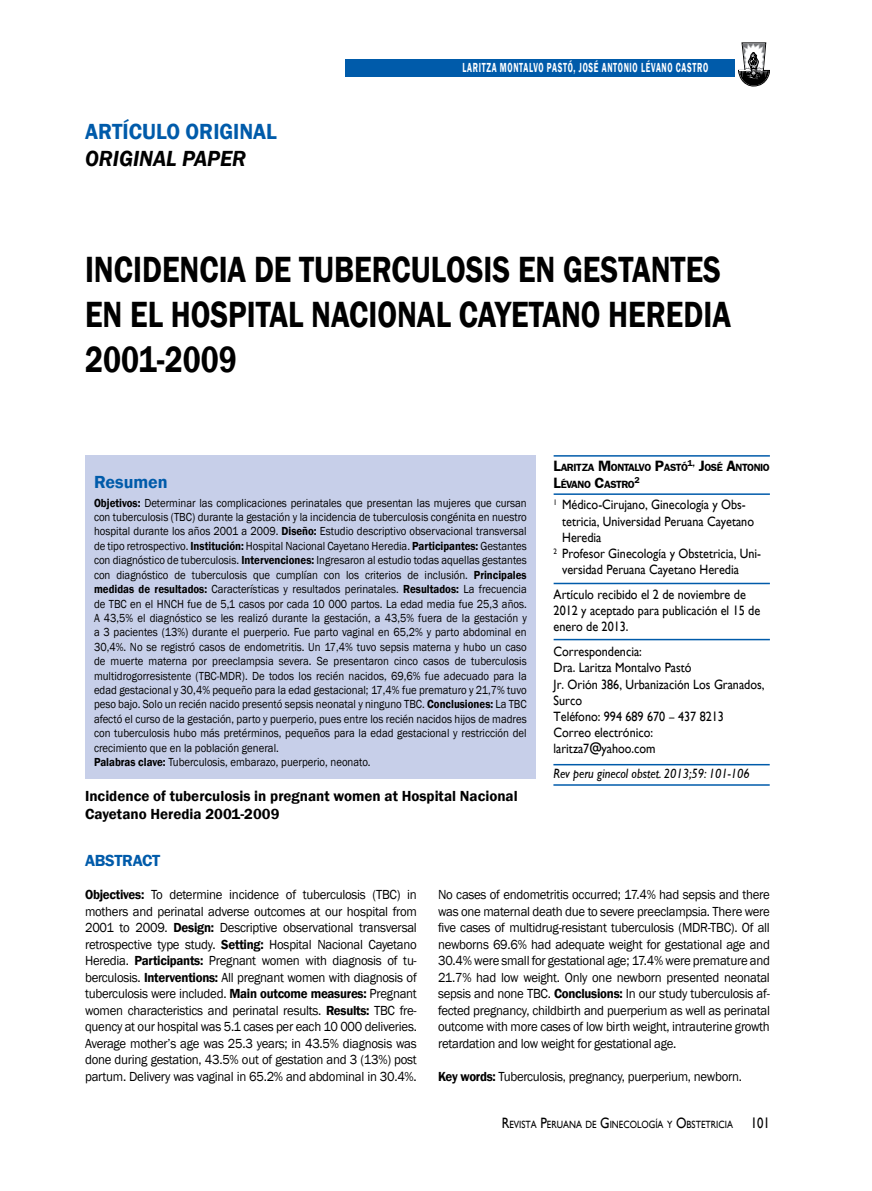
<style>
.page{position:relative;width:872px;height:1191px;background:#fff}
.page>*{position:absolute;margin:0;border:0;box-sizing:border-box;transform-origin:0 0}
.t1{font:600 37.5px "Franklin Gothic";color:#000;scale:.82 1}
.t2{font:600 22.5px "Franklin Gothic";color:#005baa;scale:.95 1}
.t3{font:italic 600 22.5px "Franklin Gothic";color:#000;scale:.95 1}
.t4{font:600 18px "Franklin Gothic";color:#005baa}
.t5{font:600 16.5px "Franklin Gothic";color:#005baa}
.t6{font:600 15px/18px "Franklin Gothic";color:#000}
.t7{font:13.5px/16.5px "Franklin Gothic";letter-spacing:-.02em;color:#000;text-align:justify;scale:.95 1}
.t8{font:13.5px/16.2px "Gill Sans";color:#000;scale:.9 1}
.t9{font:600 13.5px "Franklin Gothic";letter-spacing:.08em;color:#fff;scale:.6 1}
.t10{font:italic 13.5px "Gill Sans";color:#000;scale:.9 1}
.t11{font:12px/14.4px "Franklin Gothic";color:#000;scale:.9 1}
.t12{font:700 10.5px/16.5px "Frankfurt Gothic";letter-spacing:-.045em;color:#000}
.t13{font:10.5px "Gill Sans";color:#000;scale:.85 1}
.t14{font:700 8.7px "Frankfurt Gothic";color:#000}
.s1{font-weight:600}
.s2{font-size:15px}
</style>
<div class="page">
<div style="left:345px;top:60px;width:389px;height:17px;background:#005baa"></div>
<svg style="left:738px;top:43px;width:32px;height:43px"></svg>
<div style="left:85px;top:455px;width:450px;height:323px;background:#c7cfe9"></div>
<hr style="left:553px;top:455px;width:217px;height:1px;background:#005baa">
<hr style="left:553px;top:583px;width:217px;height:1px;background:#005baa">
<hr style="left:553px;top:493px;width:217px;height:2px;background:#005baa">
<hr style="left:553px;top:764px;width:216px;height:1px;background:#005baa">
<hr style="left:553px;top:639px;width:217px;height:1px;background:#005baa">
<hr style="left:553px;top:784px;width:216px;height:1px;background:#005baa">
<h2 class="t2" style="left:85px;top:118px;width:204px">ARTÍCULO ORIGINAL</h2>
<h2 class="t3" style="left:85px;top:144px;width:171px">ORIGINAL PAPER</h2>
<p class="t9" style="left:462px;top:59px;width:411px">Laritza Montalvo Pastó, José Antonio Lévano Castro</p>
<h1 class="t1" style="left:85px;top:246px;width:32px">Incid</h1>
<h1 class="t1" style="left:162px;top:246px;width:43px">encia</h1>
<h1 class="t1" style="left:254px;top:246px;width:167px">de tuberculo</h1>
<h1 class="t1" style="left:466px;top:246px;width:208px">sis en gestant</h1>
<h1 class="t1" style="left:685px;top:246px;width:45px">es</h1>
<h1 class="t1" style="left:85px;top:291px;width:194px">en el Hospital</h1>
<h1 class="t1" style="left:311px;top:291px;width:47px">Nacional</h1>
<h1 class="t1" style="left:459px;top:291px;width:108px">Cayetano</h1>
<h1 class="t1" style="left:608px;top:291px;width:112px">Heredia</h1>
<h1 class="t1" style="left:85px;top:336px;width:186px">2001-2009</h1>
<h3 class="t4" style="left:94px;top:471px;width:75px">Resumen</h3>
<p class="t11" style="left:94px;top:496px;width:482px"><span class="s1">Objetivos:</span> Determinar las complicaciones perinatales que presentan las mujeres que cursan con tuberculosis (TBC) durante la gestación y la incidencia de tuberculosis congénita en nuestro hospital durante los años 2001 a 2009. <span class="s1">Diseño:</span> Estudio descriptivo observacional transversal de tipo retrospectivo. <span class="s1">Institución:</span> Hospital Nacional Cayetano Heredia. <span class="s1">Participantes:</span> Gestantes con diagnóstico de tuberculosis. <span class="s1">Intervenciones:</span> Ingresaron al estudio todas aquellas gestantes con diagnóstico de tuberculosis que cumplían con los criterios de inclusión. <span class="s1">Principales medidas de resultados:</span> Características y resultados perinatales. <span class="s1">Resultados:</span> La frecuencia de TBC en el HNCH fue de 5,1 casos por cada 10 000 partos. La edad media fue 25,3 años.<br>A 43,5% el diagnóstico se les realizó durante la gestación, a 43,5% fuera de la gestación y a 3 pacientes (13%) durante el puerperio. Fue parto vaginal en 65,2% y parto abdominal en 30,4%. No se registró casos de endometritis. Un 17,4% tuvo sepsis materna y hubo un caso de muerte materna por preeclampsia severa. Se presentaron cinco casos de tuberculosis multidrogorresistente (TBC-MDR). De todos los recién nacidos, 69,6% fue adecuado para la edad gestacional y 30,4% pequeño para la edad gestacional; 17,4% fue prematuro y 21,7% tuvo peso bajo. Solo un recién nacido presentó sepsis neonatal y ninguno TBC. <span class="s1">Conclusiones:</span> La TBC afectó el curso de la gestación, parto y puerperio, pues entre los recién nacidos hijos de madres con tuberculosis hubo más pretérminos, pequeños para la edad gestacional y restricción del crecimiento que en la población general.<br><span class="s1">Palabras clave:</span> Tuberculosis, embarazo, puerperio, neonato.</p>
<p class="t6" style="left:85px;top:787px;width:434px">Incidence of tuberculosis in pregnant women at Hospital Nacional<br>Cayetano Heredia 2001-2009</p>
<p class="t12" style="left:553px;top:459px;width:218px"><span class="s2">L</span>ARITZA <span class="s2">M</span>ONTALVO <span class="s2">P</span>ASTÓ<sup>1,</sup> <span class="s2">J</span>OSÉ <span class="s2">A</span>NTONIO<br><span class="s2">L</span>ÉVANO <span class="s2">C</span>ASTRO</p>
<p class="t14" style="left:634px;top:474px;width:7px">2</p>
<p class="t8" style="left:553px;top:497px;width:215px"><sup>1</sup> Médico-Cirujano, Ginecología y Obs-</p>
<p class="t8" style="left:562px;top:513px;width:215px">tetricia, Universidad Peruana Cayetano</p>
<p class="t8" style="left:562px;top:529px;width:45px">Heredia</p>
<p class="t8" style="left:553px;top:545px;width:232px"><sup>2</sup> Profesor Ginecología y Obstetricia, Uni-</p>
<p class="t8" style="left:562px;top:561px;width:198px">versidad Peruana Cayetano Heredia</p>
<p class="t8" style="left:553px;top:586px;width:231px">Artículo recibido el 2 de noviembre de<br>2012 y aceptado para publicación el 15 de enero de 2013.</p>
<p class="t8" style="left:553px;top:643px;width:236px">Correspondencia:<br>Dra. Laritza Montalvo Pastó<br>Jr. Orión 386, Urbanización Los Granados,<br>Surco<br>Teléfono: 994 689 670 – 437 8213<br>Correo electrónico:<br>laritza7@yahoo.com</p>
<p class="t10" style="left:553px;top:766px;width:219px">Rev peru ginecol obstet. 2013;59: 101-106</p>
<h3 class="t5" style="left:85px;top:850px;width:40px">Abstract</h3>
<p class="t7" style="left:85px;top:886px;width:351px"><span class="s1">Objectives:</span> To determine incidence of tuberculosis (TBC) in mothers and perinatal adverse outcomes at our hospital from 2001 to 2009. <span class="s1">Design:</span> Descriptive observational transversal retrospective type study. <span class="s1">Setting:</span> Hospital Nacional Cayetano Heredia. <span class="s1">Participants:</span> Pregnant women with diagnosis of tu&shy;berculosis. <span class="s1">Interventions:</span> All pregnant women with diagnosis of tuberculosis were included. <span class="s1">Main outcome measures:</span> Pregnant women characteristics and perinatal results. <span class="s1">Results:</span> TBC fre&shy;quency at our hospital was 5.1 cases per each 10 000 deliveries.<br>Average mother’s age was 25.3 years; in 43.5% diagnosis was done during gestation, 43.5% out of gestation and 3 (13%) post partum. Delivery was vaginal in 65.2% and abdominal in 30.4%.</p>
<p class="t7" style="left:438px;top:886px;width:351px">No cases of endometritis occurred; 17.4% had sepsis and there was one maternal death due to severe preeclampsia. There were five cases of multidrug-resistant tuberculosis (MDR-TBC). Of all newborns 69.6% had adequate weight for gestational age and 30.4% were small for gestational age; 17.4% were premature and 21.7% had low weight. Only one newborn presented neonatal sepsis and none TBC. <span class="s1">Conclusions:</span> In our study tuberculosis af&shy;fected pregnancy, childbirth and puerperium as well as perinatal outcome with more cases of low birth weight, intrauterine growth retardation and low weight for gestational age.</p>
<p class="t7" style="left:438px;top:1068px;width:321px"><span class="s1">Key words:</span> Tuberculosis, pregnancy, puerperium, newborn.</p>
<p class="t13" style="left:501px;top:1118px;width:317px"><span class="s2">R</span>EVISTA <span class="s2">P</span>ERUANA DE <span class="s2">G</span>INECOLOGÍA Y <span class="s2">O</span>BSTETRICIA <span class="s2">101</span></p>
</div>
